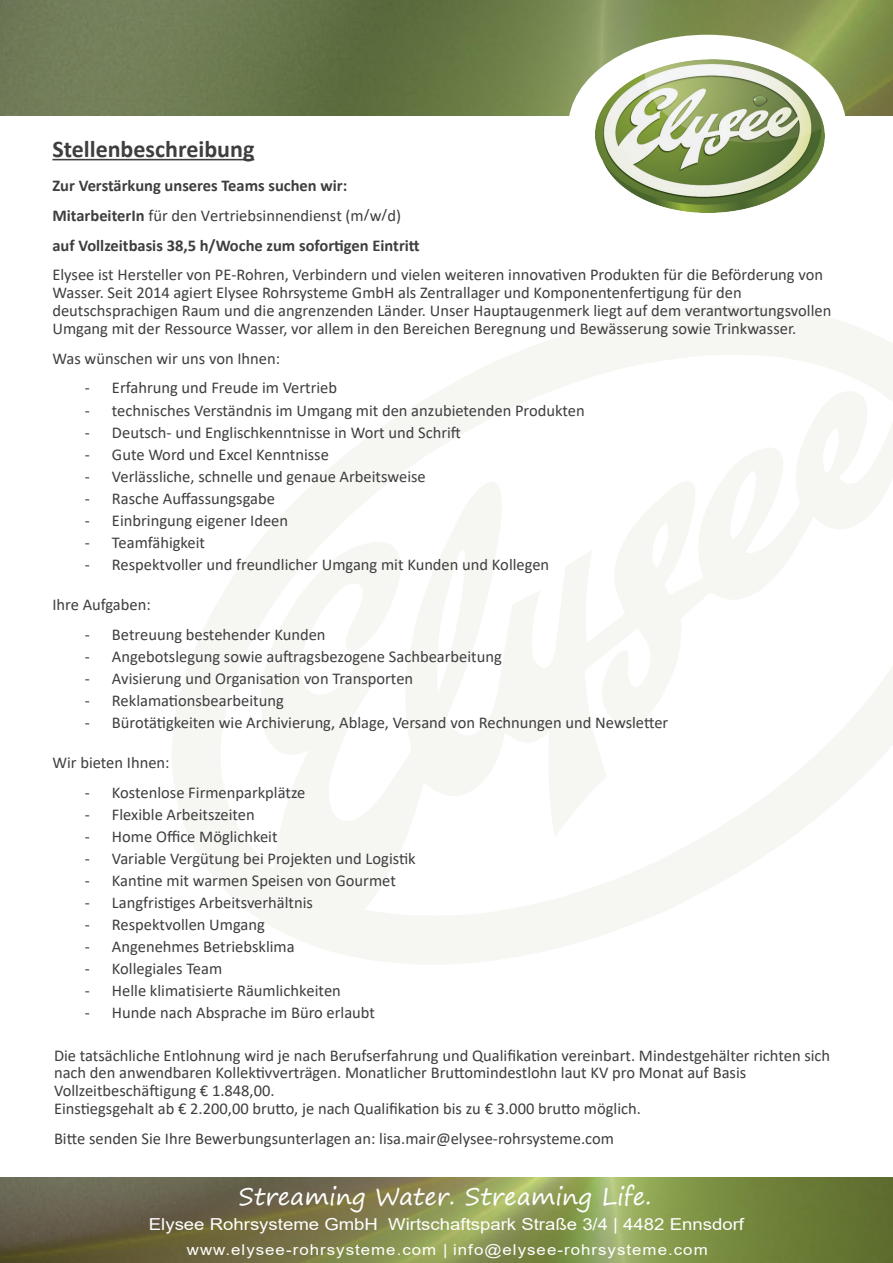
<style>
.page{position:relative;width:893px;height:1263px;background:#fff}
.page>*{position:absolute;margin:0;border:0;box-sizing:border-box;transform-origin:0 0}
.t1{font:24px "Segoe Print";color:#fff}
.t2{font:700 24px "Calibri";color:#3e3e3f}
.t3{font:16.5px/17.9px "Calibri";color:#3e3e3f}
.t4{font:700 16.5px "Calibri";color:#3e3e3f}
.t5{font:16.5px "Arial";color:#fff;scale:1.13 1}
.t6{font:15px "Arial";letter-spacing:.06em;color:#fff;scale:1.13 1}
.s1{font-weight:700}
</style>
<div class="page">
<img style="left:0;top:0;width:893px;height:115px">
<img style="left:0;top:1178px;width:893px;height:85px">
<div style="left:568px;top:35px;width:278px;height:185px;background:#fff;border-radius:50%"></div>
<img style="left:596px;top:60px;width:228px;height:153px">
<svg style="left:172px;top:306px;width:721px;height:659px"></svg>
<hr style="left:52px;top:159px;width:202px;height:1px;background:#3e3e3f">
<p class="t2" style="left:52px;top:132px;width:203px">Stellenbeschreibung</p>
<p class="t4" style="left:52px;top:174px;width:296px">Zur Verstärkung unseres Teams suchen wir:</p>
<p class="t3" style="left:52px;top:206px;width:350px"><span class="s1">MitarbeiterIn</span> für den Vertriebsinnendienst (m/w/d)</p>
<p class="t4" style="left:52px;top:233px;width:369px">auf Vollzeitbasis 38,5 h/Woche zum sofortigen Eintritt</p>
<p class="t3" style="left:52px;top:266px;width:780px">Elysee ist Hersteller von PE-Rohren, Verbindern und vielen weiteren innovativen Produkten für die Beförderung von Wasser. Seit 2014 agiert Elysee Rohrsysteme GmbH als Zentrallager und Komponentenfertigung für den deutschsprachigen Raum und die angrenzenden Länder. Unser Hauptaugenmerk liegt auf dem verantwortungsvollen Umgang mit der Ressource Wasser, vor allem in den Bereichen Beregnung und Bewässerung sowie Trinkwasser.</p>
<p class="t3" style="left:52px;top:349px;width:229px">Was wünschen wir uns von Ihnen:</p>
<p class="t3" style="left:85px;top:379px;width:254px">- Erfahrung und Freude im Vertrieb</p>
<p class="t3" style="left:85px;top:401px;width:501px">- technisches Verständnis im Umgang mit den anzubietenden Produkten</p>
<p class="t3" style="left:85px;top:423px;width:378px">- Deutsch- und Englischkenntnisse in Wort und Schrift</p>
<p class="t3" style="left:85px;top:445px;width:245px">- Gute Word und Excel Kenntnisse</p>
<p class="t3" style="left:85px;top:467px;width:342px">- Verlässliche, schnelle und genaue Arbeitsweise</p>
<p class="t3" style="left:85px;top:489px;width:192px">- Rasche Auffassungsgabe</p>
<p class="t3" style="left:85px;top:511px;width:205px">- Einbringung eigener Ideen</p>
<p class="t3" style="left:85px;top:533px;width:122px">- Teamfähigkeit</p>
<p class="t3" style="left:85px;top:555px;width:466px">- Respektvoller und freundlicher Umgang mit Kunden und Kollegen</p>
<p class="t3" style="left:52px;top:595px;width:100px">Ihre Aufgaben:</p>
<p class="t3" style="left:85px;top:625px;width:242px">- Betreuung bestehender Kunden</p>
<p class="t3" style="left:85px;top:647px;width:418px">- Angebotslegung sowie auftragsbezogene Sachbearbeitung</p>
<p class="t3" style="left:85px;top:669px;width:330px">- Avisierung und Organisation von Transporten</p>
<p class="t3" style="left:85px;top:691px;width:200px">- Reklamationsbearbeitung</p>
<p class="t3" style="left:85px;top:713px;width:585px">- Bürotätigkeiten wie Archivierung, Ablage, Versand von Rechnungen und Newsletter</p>
<p class="t3" style="left:52px;top:753px;width:119px">Wir bieten Ihnen:</p>
<p class="t3" style="left:85px;top:783px;width:222px">- Kostenlose Firmenparkplätze</p>
<p class="t3" style="left:85px;top:805px;width:171px">- Flexible Arbeitszeiten</p>
<p class="t3" style="left:85px;top:827px;width:194px">- Home Office Möglichkeit</p>
<p class="t3" style="left:85px;top:849px;width:332px">- Variable Vergütung bei Projekten und Logistik</p>
<p class="t3" style="left:85px;top:871px;width:312px">- Kantine mit warmen Speisen von Gourmet</p>
<p class="t3" style="left:85px;top:893px;width:230px">- Langfristiges Arbeitsverhältnis</p>
<p class="t3" style="left:85px;top:915px;width:181px">- Respektvollen Umgang</p>
<p class="t3" style="left:85px;top:937px;width:211px">- Angenehmes Betriebsklima</p>
<p class="t3" style="left:85px;top:959px;width:139px">- Kollegiales Team</p>
<p class="t3" style="left:85px;top:981px;width:257px">- Helle klimatisierte Räumlichkeiten</p>
<p class="t3" style="left:85px;top:1003px;width:292px">- Hunde nach Absprache im Büro erlaubt</p>
<p class="t3" style="left:54px;top:1046px;width:778px">Die tatsächliche Entlohnung wird je nach Berufserfahrung und Qualifikation vereinbart. Mindestgehälter richten sich nach den anwendbaren Kollektivverträgen. Monatlicher Bruttomindestlohn laut KV pro Monat auf Basis Vollzeitbeschäftigung € 1.848,00.<br>Einstiegsgehalt ab € 2.200,00 brutto, je nach Qualifikation bis zu € 3.000 brutto möglich.</p>
<p class="t3" style="left:54px;top:1129px;width:561px">Bitte senden Sie Ihre Bewerbungsunterlagen an: lisa.mair@elysee-rohrsysteme.com</p>
<p class="t1" style="left:238px;top:1175px;width:414px">Streaming Water. Streaming Life.</p>
<p class="t6" style="left:187px;top:1239px;width:462px">www.elysee-rohrsysteme.com | info@elysee-rohrsysteme.com</p>
<p class="t5" style="left:149px;top:1213px;width:528px">Elysee Rohrsysteme GmbH Wirtschaftspark Straße 3/4 | 4482 Ennsdorf</p>
</div>
